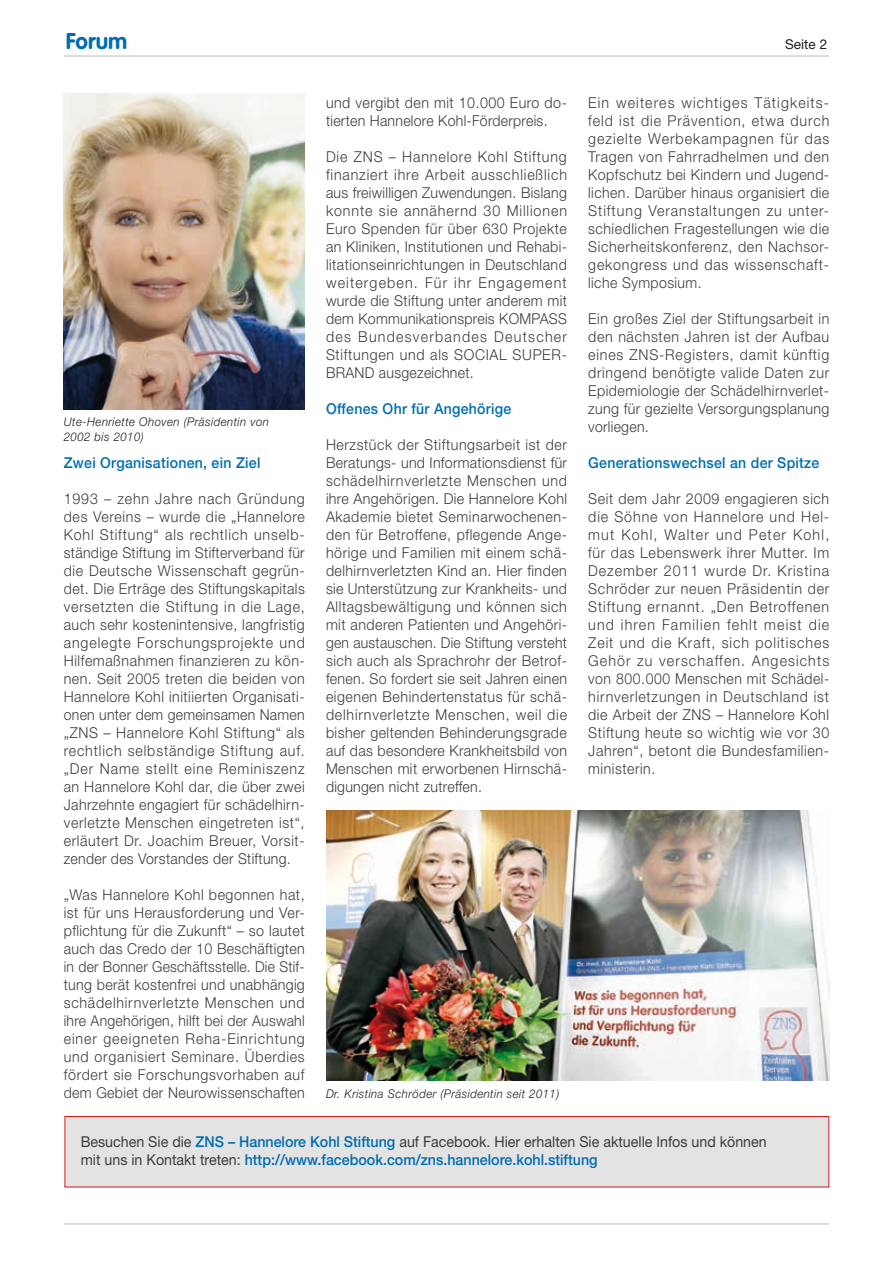
<style>
.page{position:relative;width:893px;height:1263px;background:#fff}
.page>*{position:absolute;margin:0;border:0;box-sizing:border-box;transform-origin:0 0}
.t1{font:700 22.5px "VAG Rounded";color:#006db0}
.t2{font:300 15px/18px "Helvetica Neue";letter-spacing:.03em;color:#3d3d3c;text-align:justify;scale:.95 1}
.t3{font:15px/18px "Helvetica Neue";color:#3d3d3c;scale:.95 1}
.t4{font:500 15px "Helvetica Neue";letter-spacing:.02em;color:#006db0;scale:.94 1}
.t5{font:13.5px "Helvetica Neue";color:#1c1c1b}
.t6{font:italic 300 12px/15px "Helvetica Neue";letter-spacing:.04em;color:#1c1c1b;scale:.95 1}
.s1{font-weight:500;color:#006db0}
</style>
<div class="page">
<hr style="left:64px;top:1223px;width:765px;height:1px;background:#bdbdbd">
<hr style="left:64px;top:56px;width:765px;height:1px;background:#bdbdbd">
<div style="left:65px;top:1116px;width:764px;height:71px;background:#e4e3e4;border:1px solid #ce1a1c"></div>
<img style="left:64px;top:94px;width:241px;height:315px">
<img style="left:326px;top:810px;width:503px;height:270px">
<h1 class="t1" style="left:66px;top:28px;width:63px">Forum</h1>
<p class="t5" style="left:785px;top:37px;width:44px">Seite 2</p>
<p class="t6" style="left:64px;top:414px;width:217px">Ute-Henriette Ohoven (Präsidentin von<br>2002 bis 2010)</p>
<p class="t4" style="left:64px;top:454px;width:211px">Zwei Organisationen, ein Ziel</p>
<p class="t2" style="left:64px;top:489px;width:255px">1993 – zehn Jahre nach Gründung des Vereins – wurde die „Hannelore Kohl Stiftung“ als rechtlich unselb&shy;ständige Stiftung im Stifterverband für die Deutsche Wissenschaft gegrün&shy;det. Die Erträge des Stiftungskapitals versetzten die Stiftung in die Lage, auch sehr kostenintensive, langfristig angelegte Forschungsprojekte und Hilfemaßnahmen finanzieren zu kön&shy;nen. Seit 2005 treten die beiden von Hannelore Kohl initiierten Organisati&shy;onen unter dem gemeinsamen Namen „ZNS – Hannelore Kohl Stiftung“ als rechtlich selbständige Stiftung auf. „Der Name stellt eine Reminiszenz an Hannelore Kohl dar, die über zwei Jahrzehnte engagiert für schädelhirn&shy;verletzte Menschen eingetreten ist“, erläutert Dr. Joachim Breuer, Vorsit&shy;zender des Vorstandes der Stiftung.</p>
<p class="t2" style="left:64px;top:885px;width:255px">„Was Hannelore Kohl begonnen hat, ist für uns Herausforderung und Ver&shy;pflichtung für die Zukunft“ – so lautet auch das Credo der 10 Beschäftigten in der Bonner Geschäftsstelle. Die Stif&shy;tung berät kostenfrei und unabhängig schädelhirnverletzte Menschen und ihre Angehörigen, hilft bei der Auswahl einer geeigneten Reha-Einrichtung und organisiert Seminare. Überdies fördert sie Forschungsvorhaben auf dem Gebiet der Neurowissenschaften</p>
<p class="t2" style="left:326px;top:93px;width:255px">und vergibt den mit 10.000 Euro do&shy;tierten Hannelore Kohl-Förderpreis.</p>
<p class="t2" style="left:326px;top:147px;width:255px">Die ZNS – Hannelore Kohl Stiftung finanziert ihre Arbeit ausschließlich aus freiwilligen Zuwendungen. Bislang konnte sie annähernd 30 Millionen Euro Spenden für über 630 Projekte an Kliniken, Institutionen und Rehabi&shy;litationseinrichtungen in Deutschland weitergeben. Für ihr Engagement wurde die Stiftung unter anderem mit dem Kommunikationspreis KOMPASS des Bundesverbandes Deutscher Stiftungen und als SOCIAL SUPER-BRAND ausgezeichnet.</p>
<p class="t4" style="left:326px;top:400px;width:199px">Offenes Ohr für Angehörige</p>
<p class="t2" style="left:326px;top:435px;width:255px">Herzstück der Stiftungsarbeit ist der Beratungs- und Informationsdienst für schädelhirnverletzte Menschen und ihre Angehörigen. Die Hannelore Kohl Akademie bietet Seminarwochenen&shy;den für Betroffene, pflegende Ange&shy;hörige und Familien mit einem schä&shy;delhirnverletzten Kind an. Hier finden sie Unterstützung zur Krankheits- und Alltagsbewältigung und können sich mit anderen Patienten und Angehöri&shy;gen austauschen. Die Stiftung versteht sich auch als Sprachrohr der Betrof&shy;fenen. So fordert sie seit Jahren einen eigenen Behindertenstatus für schä&shy;delhirnverletzte Menschen, weil die bisher geltenden Behinderungsgrade auf das besondere Krankheitsbild von Menschen mit erworbenen Hirnschä&shy;digungen nicht zutreffen.</p>
<p class="t2" style="left:588px;top:93px;width:255px">Ein weiteres wichtiges Tätigkeits&shy;feld ist die Prävention, etwa durch gezielte Werbekampagnen für das Tragen von Fahrradhelmen und den Kopfschutz bei Kindern und Jugend&shy;lichen. Darüber hinaus organisiert die Stiftung Veranstaltungen zu unter&shy;schiedlichen Fragestellungen wie die Sicherheitskonferenz, den Nachsor&shy;gekongress und das wissenschaft&shy;liche Symposium.</p>
<p class="t2" style="left:588px;top:309px;width:255px">Ein großes Ziel der Stiftungsarbeit in den nächsten Jahren ist der Aufbau eines ZNS-Registers, damit künftig dringend benötigte valide Daten zur Epidemiologie der Schädelhirnverlet&shy;zung für gezielte Versorgungsplanung vorliegen.</p>
<p class="t4" style="left:588px;top:454px;width:247px">Generationswechsel an der Spitze</p>
<p class="t2" style="left:588px;top:489px;width:255px">Seit dem Jahr 2009 engagieren sich die Söhne von Hannelore und Hel&shy;mut Kohl, Walter und Peter Kohl, für das Lebenswerk ihrer Mutter. Im Dezember 2011 wurde Dr. Kristina Schröder zur neuen Präsidentin der Stiftung ernannt. „Den Betroffenen und ihren Familien fehlt meist die Zeit und die Kraft, sich politisches Gehör zu verschaffen. Angesichts von 800.000 Menschen mit Schädel&shy;hirnverletzungen in Deutschland ist die Arbeit der ZNS – Hannelore Kohl Stiftung heute so wichtig wie vor 30<br>Jahren“, betont die Bundesfamilien&shy;ministerin.</p>
<p class="t6" style="left:326px;top:1086px;width:247px">Dr. Kristina Schröder (Präsidentin seit 2011)</p>
<p class="t3" style="left:81px;top:1132px;width:724px">Besuchen Sie die <span class="s1">ZNS – Hannelore Kohl Stiftung</span> auf Facebook. Hier erhalten Sie aktuelle Infos und können mit uns in Kontakt treten: <span class="s1">http://www.facebook.com/zns.hannelore.kohl.stiftung</span></p>
</div>
